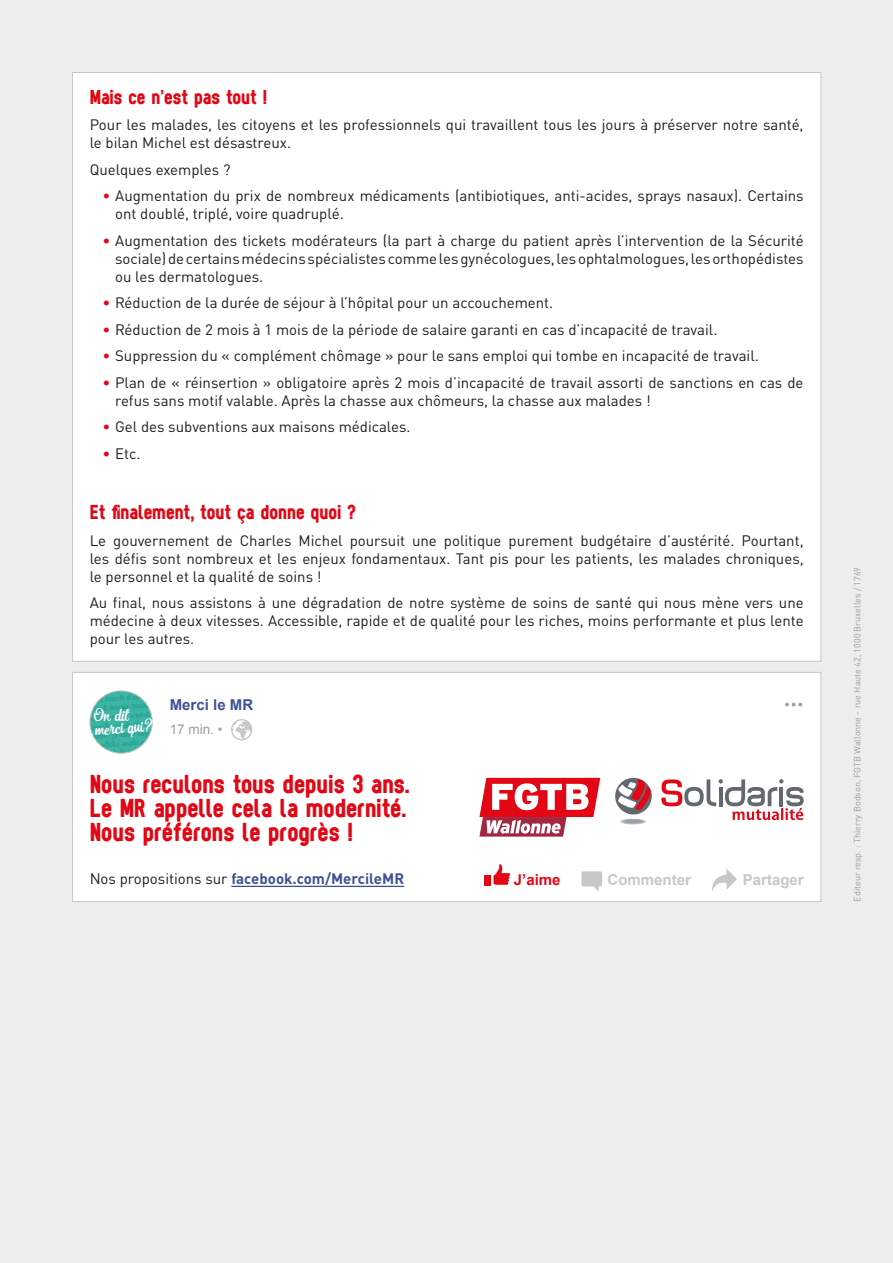
<style>
.page{position:relative;width:893px;height:1263px;background:#ededed}
.page>*{position:absolute;margin:0;border:0;box-sizing:border-box;transform-origin:0 0}
.t1{font:27px/24px "Sugo";color:#e30614}
.t2{font:23.4px "Blanche de la Fontaine";color:#fff}
.t3{font:21px "Sugo";color:#e30614}
.t4{font:15px/18px "DIN Pro";color:#1d1d1b}
.t5{font:700 15px "DIN Pro";color:#3f5294}
.t6{font:700 15px "Arial";color:#c7c7c6}
.t7{font:700 15px "Arial";color:#3f5294}
.t8{font:700 15px "Arial";color:#e30614}
.t9{font:15px "Arial";color:#9d9d9d}
.t10{font:13.5px "Arial";color:#9d9d9d}
.t11{font:9px "DIN Pro";color:#9d9d9d}
.s1{color:#e30614}
.s2{font-weight:400;color:#1d1d1b}
</style>
<div class="page">
<div style="left:72px;top:72px;width:749px;height:589px;background:#fff"></div>
<div style="left:72px;top:672px;width:749px;height:229px;background:#fff"></div>
<hr style="left:231px;top:886px;width:173px;height:1px;background:#3f5294">
<div style="left:72px;top:672px;width:749px;height:230px;border:1px solid #c7c7c6"></div>
<svg style="left:479px;top:778px;width:121px;height:59px"></svg>
<svg style="left:620px;top:819px;width:26px;height:5px"></svg>
<div style="left:615px;top:778px;width:37px;height:36px;background:#626a6f;border-radius:50%"></div>
<svg style="left:617px;top:779px;width:35px;height:31px"></svg>
<svg style="left:661px;top:779px;width:143px;height:41px"></svg>
<div style="left:90px;top:691px;width:62px;height:62px;background:#3bb5a5;border-radius:31px"></div>
<div style="left:90px;top:691px;width:62px;height:62px;border:1px solid #c7c7c6;border-radius:50%"></div>
<svg style="left:231px;top:719px;width:21px;height:21px"></svg>
<svg style="left:493px;top:864px;width:17px;height:21px"></svg>
<div style="left:485px;top:875px;width:6px;height:10px;background:#e30614"></div>
<svg style="left:581px;top:871px;width:21px;height:20px"></svg>
<svg style="left:712px;top:869px;width:25px;height:22px"></svg>
<h3 class="t3" style="left:90px;top:84px;width:179px">Mais ce n’est pas tout !</h3>
<p class="t4" style="left:90px;top:114px;width:715px">Pour les malades, les citoyens et les professionnels qui travaillent tous les jours à préserver notre santé, le bilan Michel est désastreux.</p>
<p class="t4" style="left:90px;top:159px;width:142px">Quelques exemples ?</p>
<p class="t4" style="left:115px;top:185px;width:690px;text-indent:-13px"><span class="s1">•</span> Augmentation du prix de nombreux médicaments (antibiotiques, anti-acides, sprays nasaux). Certains ont doublé, triplé, voire quadruplé.</p>
<p class="t4" style="left:115px;top:230px;width:690px;text-align:justify;text-indent:-13px"><span class="s1">•</span> Augmentation des tickets modérateurs (la part à charge du patient après l’intervention de la Sécurité sociale) de certains médecins spécialistes comme les gynécologues, les ophtalmologues, les orthopédistes ou les dermatologues.</p>
<p class="t4" style="left:102px;top:292px;width:452px"><span class="s1">•</span> Réduction de la durée de séjour à l’hôpital pour un accouchement.</p>
<p class="t4" style="left:102px;top:319px;width:616px"><span class="s1">•</span> Réduction de 2 mois à 1 mois de la période de salaire garanti en cas d’incapacité de travail.</p>
<p class="t4" style="left:102px;top:345px;width:658px"><span class="s1">•</span> Suppression du « complément chômage » pour le sans emploi qui tombe en incapacité de travail.</p>
<p class="t4" style="left:115px;top:372px;width:690px;text-indent:-13px"><span class="s1">•</span> Plan de « réinsertion » obligatoire après 2 mois d’incapacité de travail assorti de sanctions en cas de refus sans motif valable. Après la chasse aux chômeurs, la chasse aux malades !</p>
<p class="t4" style="left:102px;top:416px;width:310px"><span class="s1">•</span> Gel des subventions aux maisons médicales.</p>
<p class="t4" style="left:102px;top:443px;width:40px"><span class="s1">•</span> Etc.</p>
<h3 class="t3" style="left:90px;top:499px;width:267px">Et finalement, tout ça donne quoi ?</h3>
<p class="t4" style="left:90px;top:530px;width:715px;text-align:justify">Le gouvernement de Charles Michel poursuit une politique purement budgétaire d’austérité. Pourtant, les défis sont nombreux et les enjeux fondamentaux. Tant pis pour les patients, les malades chroniques, le personnel et la qualité de soins !</p>
<p class="t4" style="left:90px;top:592px;width:716px;text-align:justify">Au final, nous assistons à une dégradation de notre système de soins de santé qui nous mène vers une médecine à deux vitesses. Accessible, rapide et de qualité pour les riches, moins performante et plus lente pour les autres.</p>
<h2 class="t2" style="left:94px;top:700px;width:37px">On dit</h2>
<h2 class="t2" style="left:95px;top:714px;width:60px;rotate:-4deg">merci qui?</h2>
<p class="t7" style="left:170px;top:695px;width:85px">Merci le MR</p>
<p class="t10" style="left:170px;top:721px;width:54px">17 min. •</p>
<h1 class="t1" style="left:90px;top:771px;width:322px">Nous reculons tous depuis 3 ans.<br>Le MR appelle cela la modernité.<br>Nous préférons le progrès !</h1>
<p class="t5" style="left:90px;top:866px;width:316px"><span class="s2">Nos propositions sur</span> facebook.com/MercileMR</p>
<p class="t9" style="left:784px;top:695px;width:20px">•••</p>
<p class="t8" style="left:514px;top:869px;width:48px">J’aime</p>
<p class="t6" style="left:608px;top:869px;width:85px">Commenter</p>
<p class="t6" style="left:743px;top:869px;width:62px">Partager</p>
<p class="t11" style="left:850px;top:902px;width:336px;rotate:-90deg">Editeur resp. : Thierry Bodson, FGTB Wallonne - rue Haute 42, 1000 Bruxelles / 1769</p>
</div>
